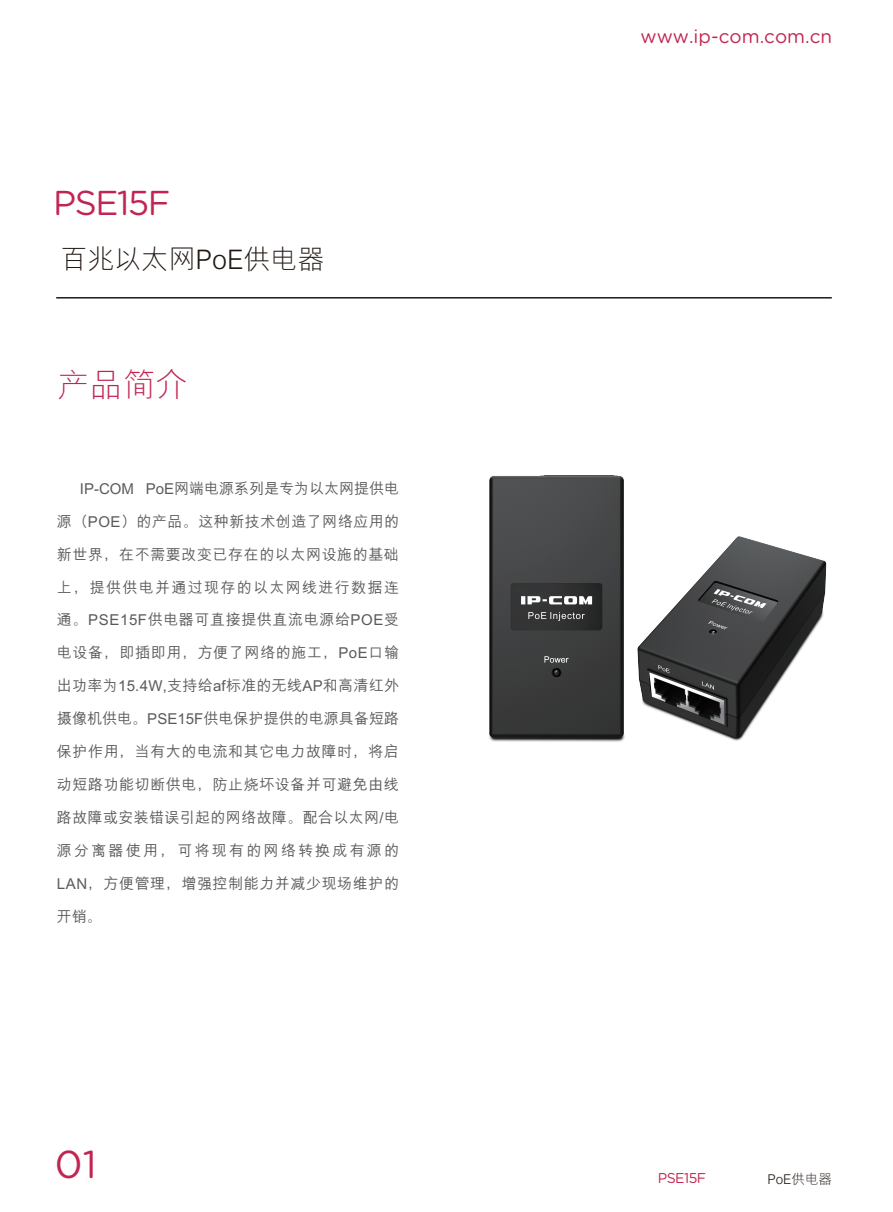
<style>
.page{position:relative;width:893px;height:1212px;background:#fff}
.page>*{position:absolute;margin:0;border:0;box-sizing:border-box;transform-origin:0 0}
.t1{font:38.85px "Gotham Rounded";color:#c12652}
.t2{font:34.5px "Gotham Rounded";letter-spacing:-.04em;color:#c12652}
.t3{font:300 32.7px "M Hei GB";color:#c12652}
.t4{font:300 27px "M Hei GB";color:#211814}
.t5{font:18.9px "Gotham Rounded";color:#c12652}
.t6{font:500 15px/33px "M Hei GB";letter-spacing:.04em;color:#595a5c;text-align:justify}
.t7{font:14.25px "Gotham Rounded";letter-spacing:-.04em;color:#c12652}
.t8{font:300 13.5px "M Hei GB";color:#211814}
</style>
<div class="page">
<hr style="left:56px;top:297px;width:776px;height:1px;background:#211814">
<img style="left:489px;top:475px;width:338px;height:267px">
<h2 class="t2" style="left:53px;top:179px;width:119px">PSE15F</h2>
<h3 class="t4" style="left:61px;top:245px;width:266px">百兆以太网PoE供电器</h3>
<h3 class="t3" style="left:57px;top:367px;width:132px">产品简介</h3>
<p class="t6" style="left:57px;top:472px;width:344px;text-indent:23px">IP-COM PoE网端电源系列是专为以太网提供电源（POE）的产品。这种新技术创造了网络应用的新世界，在不需要改变已存在的以太网设施的基础上，提供供电并通过现存的以太网线进行数据连通。PSE15F供电器可直接提供直流电源给POE受电设备，即插即用，方便了网络的施工，PoE口输出功率为15.4W,支持给af标准的无线AP和高清红外摄像机供电。PSE15F供电保护提供的电源具备短路保护作用，当有大的电流和其它电力故障时，将启动短路功能切断供电，防止烧坏设备并可避免由线路故障或安装错误引起的网络故障。配合以太网/电源分离器使用，可将现有的网络转换成有源的LAN，方便管理，增强控制能力并减少现场维护的开销。</p>
<h1 class="t1" style="left:55px;top:1137px;width:43px">01</h1>
<p class="t5" style="left:640px;top:23px;width:193px">www.ip-com.com.cn</p>
<p class="t7" style="left:658px;top:1168px;width:50px">PSE15F</p>
<p class="t8" style="left:767px;top:1172px;width:66px">PoE供电器</p>
</div>
